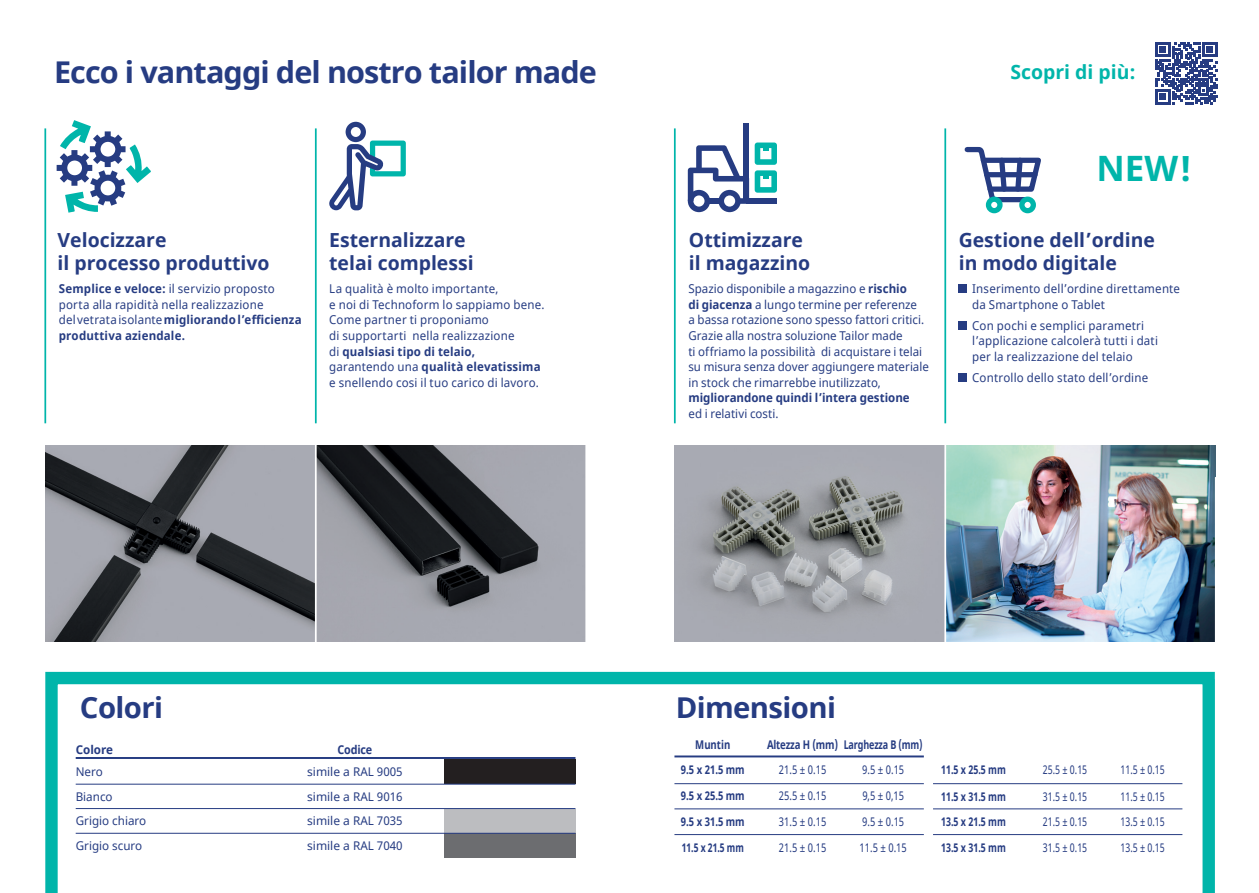
<style>
.page{position:relative;width:1259px;height:893px;background:#fff}
.page>*{position:absolute;margin:0;border:0;box-sizing:border-box;transform-origin:0 0}
.t1{font:700 34.95px "Noto Sans";color:#00b5aa}
.t2{font:700 30px "Noto Sans";letter-spacing:-.03em;color:#263c82}
.t3{font:700 28.65px "Noto Sans";letter-spacing:-.02em;color:#263c82}
.t4{font:700 19.35px/22.5px "Noto Sans";color:#263c82}
.t5{font:700 19.35px "Noto Sans";color:#00b5aa}
.t6{font:12.15px/15.6px "Noto Sans";letter-spacing:.015em;color:#263c82;scale:.95 1}
.t7{font:700 12.15px "Noto Sans";color:#263c82;scale:.95 1}
.t8{font:12px "Noto Sans";color:#263c82}
.t9{font:12px "Noto Sans";color:#263c82;scale:.75 1}
.t10{font:12px "Noto Sans";color:#263c82;scale:.8 1}
.t11{font:700 12px "Noto Sans";color:#263c82;scale:.8 1}
.t12{font:700 12px "Noto Sans";color:#263c82;scale:.75 1}
.t13{font:700 12px "Noto Sans";color:#263c82;scale:.72 1}
.t14{font:700 12px "Noto Sans";color:#263c82}
.t15{font:700 12px "Noto Sans";color:#263c82;scale:.9 1}
.s1{font-weight:700}
</style>
<div class="page">
<svg style="left:45px;top:671px;width:1170px;height:222px"></svg>
<img style="left:45px;top:445px;width:270px;height:196px">
<img style="left:675px;top:445px;width:269px;height:196px">
<svg style="left:317px;top:445px;width:268px;height:196px;background:#73757c"></svg>
<img style="left:946px;top:445px;width:269px;height:196px">
<div style="left:743px;top:123px;width:6px;height:78px;background:#263c82"></div>
<svg style="left:688px;top:143px;width:89px;height:69px"></svg>
<div style="left:746px;top:198px;width:31px;height:6px;background:#263c82"></div>
<svg style="left:329px;top:122px;width:77px;height:88px"></svg>
<svg style="left:964px;top:147px;width:77px;height:58px"></svg>
<div style="left:988px;top:199px;width:12px;height:12px;background:#fff;border-radius:50%"></div>
<div style="left:986px;top:197px;width:16px;height:16px;border:5px solid #00b5aa;border-radius:50%"></div>
<div style="left:1022px;top:199px;width:11px;height:12px;background:#fff;border-radius:50%"></div>
<div style="left:1019px;top:197px;width:17px;height:16px;border:5px solid #00b5aa;border-radius:50%"></div>
<svg style="left:57px;top:120px;width:94px;height:93px"></svg>
<hr style="left:44px;top:128px;width:2px;height:295px;background:#00b5aa">
<hr style="left:674px;top:128px;width:1px;height:295px;background:#00b5aa">
<hr style="left:315px;top:128px;width:2px;height:295px;background:#00b5aa">
<hr style="left:944px;top:128px;width:2px;height:295px;background:#00b5aa">
<hr style="left:674px;top:754px;width:88px;height:3px;background:#fff">
<hr style="left:762px;top:754px;width:81px;height:3px;background:#fff">
<hr style="left:843px;top:754px;width:80px;height:3px;background:#fff">
<hr style="left:933px;top:784px;width:92px;height:1px;background:#fff">
<hr style="left:1025px;top:784px;width:80px;height:1px;background:#fff">
<hr style="left:1105px;top:784px;width:75px;height:1px;background:#fff">
<hr style="left:933px;top:834px;width:92px;height:2px;background:#fff">
<hr style="left:1025px;top:834px;width:80px;height:2px;background:#fff">
<hr style="left:1105px;top:834px;width:75px;height:2px;background:#fff">
<hr style="left:674px;top:755px;width:250px;height:2px;background:#263c82">
<hr style="left:933px;top:783px;width:249px;height:1px;background:#263c82">
<hr style="left:674px;top:783px;width:250px;height:1px;background:#263c82">
<hr style="left:933px;top:808px;width:249px;height:1px;background:#263c82">
<hr style="left:674px;top:808px;width:250px;height:1px;background:#263c82">
<hr style="left:933px;top:834px;width:249px;height:1px;background:#263c82">
<hr style="left:674px;top:834px;width:250px;height:1px;background:#263c82">
<hr style="left:443px;top:757px;width:186px;height:2px;background:#fff">
<hr style="left:443px;top:784px;width:186px;height:1px;background:#fff">
<hr style="left:443px;top:808px;width:186px;height:1px;background:#fff">
<hr style="left:443px;top:833px;width:186px;height:1px;background:#fff">
<div style="left:443px;top:759px;width:132px;height:25px;background:#231f20"></div>
<div style="left:443px;top:784px;width:132px;height:25px;background:#fff"></div>
<div style="left:443px;top:809px;width:132px;height:24px;background:#bcbdc0"></div>
<div style="left:443px;top:833px;width:132px;height:25px;background:#6c6d70"></div>
<hr style="left:76px;top:757px;width:499px;height:2px;background:#263c82">
<hr style="left:76px;top:784px;width:499px;height:1px;background:#263c82">
<hr style="left:76px;top:808px;width:499px;height:1px;background:#263c82">
<hr style="left:76px;top:833px;width:499px;height:1px;background:#263c82">
<svg style="left:1155px;top:42px;width:62px;height:62px"></svg>
<div style="left:958px;top:285px;width:9px;height:8px;background:#263c82"></div>
<div style="left:958px;top:321px;width:9px;height:9px;background:#263c82"></div>
<div style="left:958px;top:374px;width:9px;height:8px;background:#263c82"></div>
<h2 class="t2" style="left:54px;top:51px;width:544px">Ecco i vantaggi del nostro tailor made</h2>
<h3 class="t5" style="left:1010px;top:58px;width:127px">Scopri di più:</h3>
<h1 class="t1" style="left:1096px;top:144px;width:97px">NEW!</h1>
<h3 class="t4" style="left:329px;top:230px;width:146px">Esternalizzare telai complessi</h3>
<h3 class="t4" style="left:958px;top:230px;width:198px">Gestione dell’ordine in modo digitale</h3>
<h3 class="t4" style="left:58px;top:230px;width:213px">Velocizzare<br>il processo produttivo</h3>
<h3 class="t4" style="left:689px;top:230px;width:123px">Ottimizzare il magazzino</h3>
<p class="t6" style="left:59px;top:281px;width:257px"><span class="s1">Semplice e veloce:</span> il servizio proposto porta alla rapidità nella realizzazione<br>del vetrata isolante <span class="s1">migliorando l’efficienza produttiva aziendale.</span></p>
<p class="t6" style="left:972px;top:281px;width:220px">Inserimento dell’ordine direttamente da Smartphone o Tablet</p>
<p class="t6" style="left:329px;top:281px;width:228px">La qualità è molto importante,<br>e noi di Technoform lo sappiamo bene.<br>Come partner ti proponiamo<br>di supportarti nella realizzazione<br>di <span class="s1">qualsiasi tipo di telaio,<br></span>garantendo una <span class="s1">qualità elevatissima </span>e snellendo cosi il tuo carico di lavoro.</p>
<p class="t6" style="left:688px;top:281px;width:255px">Spazio disponibile a magazzino e <span class="s1">rischio<br>di giacenza</span> a lungo termine per referenze<br>a bassa rotazione sono spesso fattori critici.<br>Grazie alla nostra soluzione Tailor made<br>ti offriamo la possibilità di acquistare i telai su misura senza dover aggiungere materiale in stock che rimarrebbe inutilizzato,</p>
<p class="t7" style="left:688px;top:389px;width:234px">migliorandone quindi l’intera gestione</p>
<p class="t6" style="left:688px;top:406px;width:96px">ed i relativi costi.</p>
<p class="t6" style="left:972px;top:318px;width:197px">Con pochi e semplici parametri l’applicazione calcolerà tutti i dati per la realizzazione del telaio</p>
<p class="t6" style="left:972px;top:370px;width:187px">Controllo dello stato dell’ordine</p>
<h3 class="t3" style="left:80px;top:687px;width:85px">Colori</h3>
<h3 class="t3" style="left:675px;top:687px;width:162px">Dimensioni</h3>
<p class="t11" style="left:695px;top:737px;width:45px">Muntin</p>
<p class="t11" style="left:767px;top:737px;width:196px">Altezza H (mm) Larghezza B (mm)</p>
<p class="t11" style="left:681px;top:761px;width:81px">9.5 x 21.5 mm</p>
<p class="t10" style="left:779px;top:761px;width:61px">21.5 ± 0.15</p>
<p class="t10" style="left:862px;top:761px;width:54px">9.5 ± 0.15</p>
<p class="t11" style="left:681px;top:787px;width:81px">9.5 x 25.5 mm</p>
<p class="t10" style="left:779px;top:788px;width:61px">25.5 ± 0.15</p>
<p class="t10" style="left:862px;top:788px;width:54px">9,5 ± 0,15</p>
<p class="t11" style="left:681px;top:813px;width:81px">9.5 x 31.5 mm</p>
<p class="t10" style="left:779px;top:813px;width:61px">31.5 ± 0.15</p>
<p class="t10" style="left:862px;top:813px;width:54px">9.5 ± 0.15</p>
<p class="t13" style="left:682px;top:839px;width:88px">11.5 x 21.5 mm</p>
<p class="t10" style="left:779px;top:839px;width:61px">21.5 ± 0.15</p>
<p class="t10" style="left:859px;top:839px;width:61px">11.5 ± 0.15</p>
<p class="t14" style="left:76px;top:741px;width:39px">Colore</p>
<p class="t15" style="left:337px;top:741px;width:40px">Codice</p>
<p class="t8" style="left:76px;top:763px;width:29px">Nero</p>
<p class="t8" style="left:307px;top:763px;width:97px">simile a RAL 9005</p>
<p class="t8" style="left:76px;top:788px;width:38px">Bianco</p>
<p class="t8" style="left:307px;top:788px;width:97px">simile a RAL 9016</p>
<p class="t8" style="left:76px;top:813px;width:72px">Grigio chiaro</p>
<p class="t8" style="left:307px;top:813px;width:97px">simile a RAL 7035</p>
<p class="t8" style="left:76px;top:837px;width:68px">Grigio scuro</p>
<p class="t8" style="left:307px;top:837px;width:97px">simile a RAL 7040</p>
<p class="t12" style="left:941px;top:761px;width:88px">11.5 x 25.5 mm</p>
<p class="t9" style="left:1042px;top:761px;width:61px">25.5 ± 0.15</p>
<p class="t9" style="left:1120px;top:761px;width:61px">11.5 ± 0.15</p>
<p class="t12" style="left:941px;top:788px;width:88px">11.5 x 31.5 mm</p>
<p class="t9" style="left:1042px;top:788px;width:61px">31.5 ± 0.15</p>
<p class="t9" style="left:1120px;top:788px;width:61px">11.5 ± 0.15</p>
<p class="t12" style="left:941px;top:813px;width:88px">13.5 x 21.5 mm</p>
<p class="t9" style="left:1042px;top:814px;width:61px">21.5 ± 0.15</p>
<p class="t9" style="left:1120px;top:814px;width:61px">13.5 ± 0.15</p>
<p class="t12" style="left:941px;top:839px;width:88px">13.5 x 31.5 mm</p>
<p class="t9" style="left:1042px;top:839px;width:61px">31.5 ± 0.15</p>
<p class="t9" style="left:1120px;top:839px;width:61px">13.5 ± 0.15</p>
</div>
